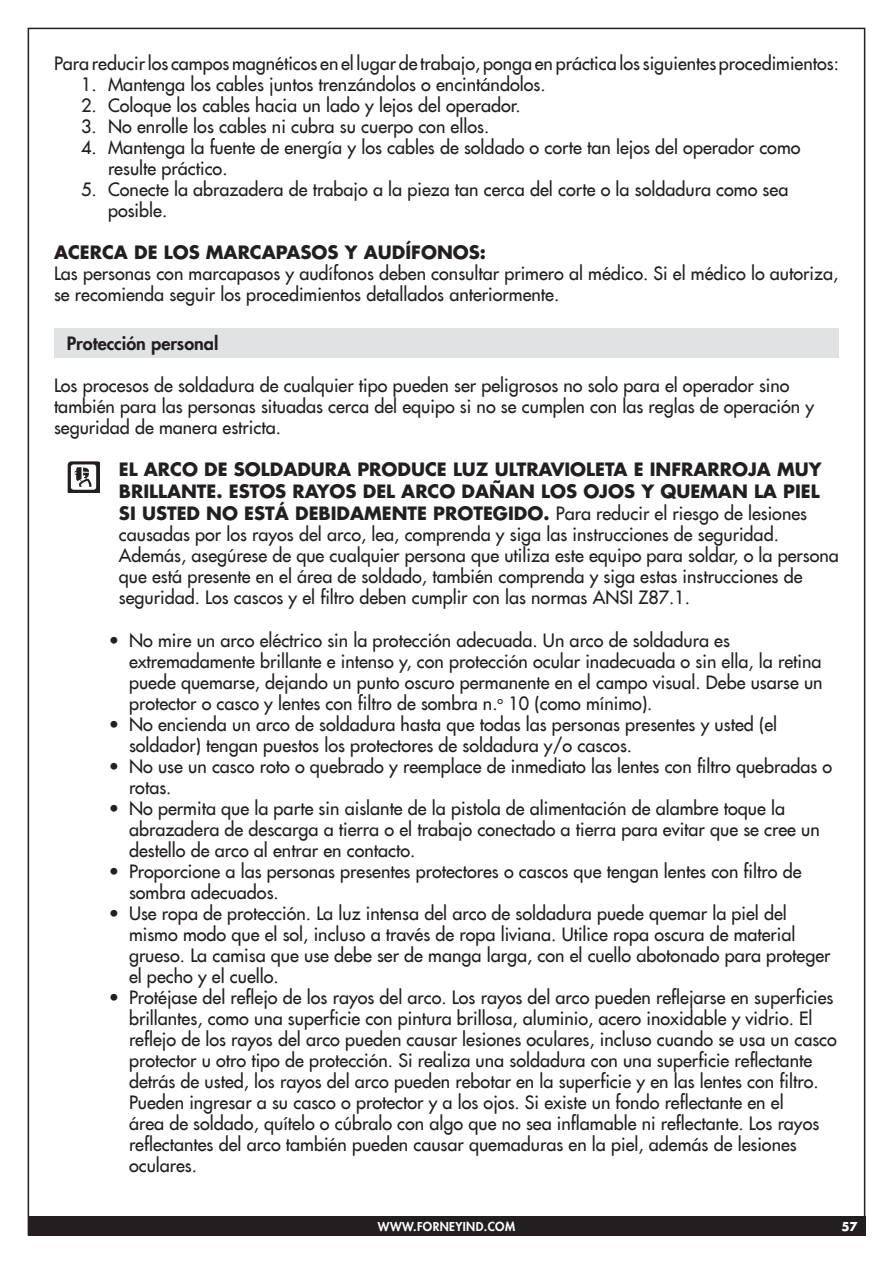
<style>
.page{position:relative;width:893px;height:1263px;background:#fff}
.page>*{position:absolute;margin:0;border:0;box-sizing:border-box;transform-origin:0 0}
.Drakes_Paragraph_Sty{font:18px/21px "Futura LT";color:#231f20}
.Drakes_Number_Style{font:700 18px "Futura LT";color:#231f20}
.Drakes_Header_Style{font:800 18px "Futura LT";color:#231f20}
.t1{font:800 12px "Futura LT";letter-spacing:.03em;color:#fff}
.t2{font:700 12px "Futura LT";color:#fff}
.s1{font-weight:700}
</style>
<div class="page">
<div style="left:28px;top:1216px;width:837px;height:19px;background:#231f20"></div>
<div style="left:54px;top:328px;width:785px;height:29px;background:#e1e2e4"></div>
<svg style="left:68px;top:461px;width:31px;height:32px"></svg>
<p class="Drakes_Paragraph_Sty" style="left:54px;top:52px;width:786px">Para reducir los campos magnéticos en el lugar de trabajo, ponga en práctica los siguientes procedimientos:</p>
<p class="Drakes_Paragraph_Sty" style="left:81px;top:73px;width:466px">1. Mantenga los cables juntos trenzándolos o encintándolos.</p>
<p class="Drakes_Paragraph_Sty" style="left:81px;top:94px;width:441px">2. Coloque los cables hacia un lado y lejos del operador.</p>
<p class="Drakes_Paragraph_Sty" style="left:81px;top:115px;width:410px">3. No enrolle los cables ni cubra su cuerpo con ellos.</p>
<p class="Drakes_Paragraph_Sty" style="left:108px;top:136px;width:694px;text-indent:-27px">4. Mantenga la fuente de energía y los cables de soldado o corte tan lejos del operador como resulte práctico.</p>
<p class="Drakes_Paragraph_Sty" style="left:108px;top:178px;width:682px;text-indent:-27px">5. Conecte la abrazadera de trabajo a la pieza tan cerca del corte o la soldadura como sea posible.</p>
<p class="Drakes_Number_Style" style="left:54px;top:241px;width:434px">ACERCA DE LOS MARCAPASOS Y AUDÍFONOS:</p>
<p class="Drakes_Paragraph_Sty" style="left:54px;top:263px;width:786px">Las personas con marcapasos y audífonos deben consultar primero al médico. Si el médico lo autoriza, se recomienda seguir los procedimientos detallados anteriormente.</p>
<p class="Drakes_Header_Style" style="left:67px;top:332px;width:153px">Protección personal</p>
<p class="Drakes_Paragraph_Sty" style="left:54px;top:375px;width:762px">Los procesos de soldadura de cualquier tipo pueden ser peligrosos no solo para el operador sino también para las personas situadas cerca del equipo si no se cumplen con las reglas de operación y seguridad de manera estricta.</p>
<p class="Drakes_Paragraph_Sty" style="left:119px;top:459px;width:721px"><span class="s1">EL ARCO DE SOLDADURA PRODUCE LUZ ULTRAVIOLETA E INFRARROJA MUY BRILLANTE. ESTOS RAYOS DEL ARCO DAÑAN LOS OJOS Y QUEMAN LA PIEL SI USTED NO ESTÁ DEBIDAMENTE PROTEGIDO.</span> Para reducir el riesgo de lesiones causadas por los rayos del arco, lea, comprenda y siga las instrucciones de seguridad.<br>Además, asegúrese de que cualquier persona que utiliza este equipo para soldar, o la persona que está presente en el área de soldado, también comprenda y siga estas instrucciones de seguridad. Los cascos y el filtro deben cumplir con las normas ANSI Z87.1.</p>
<p class="Drakes_Paragraph_Sty" style="left:129px;top:630px;width:695px;text-indent:-20px">• No mire un arco eléctrico sin la protección adecuada. Un arco de soldadura es extremadamente brillante e intenso y, con protección ocular inadecuada o sin ella, la retina puede quemarse, dejando un punto oscuro permanente en el campo visual. Debe usarse un protector o casco y lentes con filtro de sombra n.<sup>o</sup> 10 (como mínimo).</p>
<p class="Drakes_Paragraph_Sty" style="left:129px;top:714px;width:650px;text-indent:-20px">• No encienda un arco de soldadura hasta que todas las personas presentes y usted (el soldador) tengan puestos los protectores de soldadura y/o cascos.</p>
<p class="Drakes_Paragraph_Sty" style="left:129px;top:756px;width:705px;text-indent:-20px">• No use un casco roto o quebrado y reemplace de inmediato las lentes con filtro quebradas o rotas.</p>
<p class="Drakes_Paragraph_Sty" style="left:129px;top:798px;width:692px;text-indent:-20px">• No permita que la parte sin aislante de la pistola de alimentación de alambre toque la abrazadera de descarga a tierra o el trabajo conectado a tierra para evitar que se cree un destello de arco al entrar en contacto.</p>
<p class="Drakes_Paragraph_Sty" style="left:129px;top:861px;width:674px;text-indent:-20px">• Proporcione a las personas presentes protectores o cascos que tengan lentes con filtro de sombra adecuados.</p>
<p class="Drakes_Paragraph_Sty" style="left:129px;top:903px;width:703px;text-indent:-20px">• Use ropa de protección. La luz intensa del arco de soldadura puede quemar la piel del mismo modo que el sol, incluso a través de ropa liviana. Utilice ropa oscura de material grueso. La camisa que use debe ser de manga larga, con el cuello abotonado para proteger el pecho y el cuello.</p>
<p class="Drakes_Paragraph_Sty" style="left:129px;top:987px;width:709px;text-indent:-20px">• Protéjase del reflejo de los rayos del arco. Los rayos del arco pueden reflejarse en superficies brillantes, como una superficie con pintura brillosa, aluminio, acero inoxidable y vidrio. El reflejo de los rayos del arco pueden causar lesiones oculares, incluso cuando se usa un casco protector u otro tipo de protección. Si realiza una soldadura con una superficie reflectante detrás de usted, los rayos del arco pueden rebotar en la superficie y en las lentes con filtro.<br>Pueden ingresar a su casco o protector y a los ojos. Si existe un fondo reflectante en el<br>área de soldado, quítelo o cúbralo con algo que no sea inflamable ni reflectante. Los rayos reflectantes del arco también pueden causar quemaduras en la piel, además de lesiones oculares.</p>
<p class="t1" style="left:378px;top:1218px;width:139px">WWW.FORNEYIND.COM</p>
<p class="t2" style="left:841px;top:1218px;width:18px">57</p>
</div>
